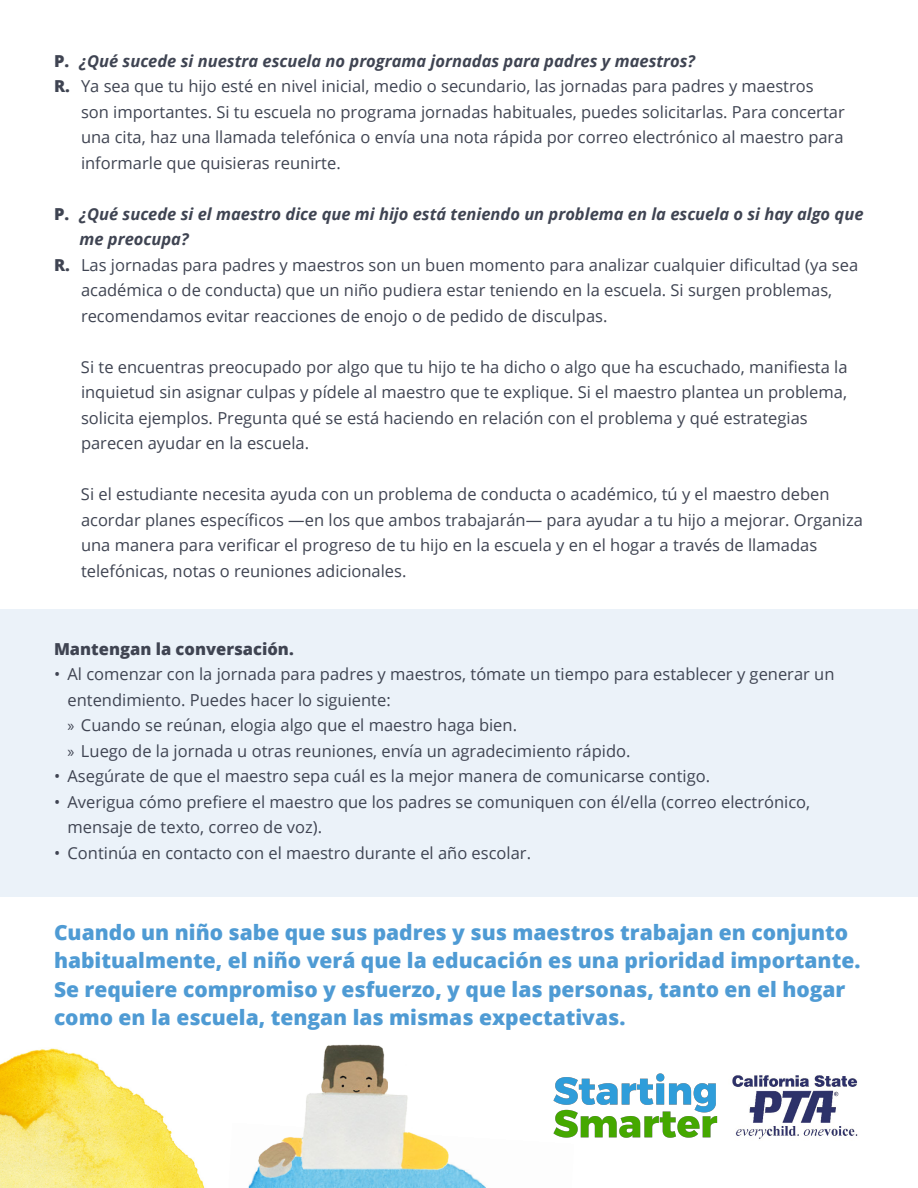
<style>
.page{position:relative;width:918px;height:1188px;background:#fff}
.page>*{position:absolute;margin:0;border:0;box-sizing:border-box;transform-origin:0 0}
.Call_to_action{font:800 21px/28.5px "Open Sans";color:#4f9bd4}
.A{font:16.5px/25.5px "Open Sans";color:#3f4452}
.Q{font:italic 700 16.5px/25.5px "Open Sans";color:#3f4452}
.t1{font:800 16.5px "Open Sans";color:#3f4452}
.s1{font-weight:800;font-style:normal}
.s2{font-weight:800}
.s3{font-family:"Myriad Pro"}
</style>
<div class="page">
<img style="left:465px;top:1132px;width:89px;height:56px">
<img style="left:0;top:1048px;width:205px;height:140px">
<img style="left:248px;top:1044px;width:217px;height:144px">
<div style="left:0;top:609px;width:918px;height:287px;background:#ebf2f9"></div>
<img style="left:554px;top:1073px;width:164px;height:65px">
<img style="left:732px;top:1075px;width:126px;height:64px">
<p class="Q" style="left:54px;top:47px;width:643px"><span class="s1">P.</span> ¿Qué sucede si nuestra escuela no programa jornadas para padres y maestros?</p>
<p class="A" style="left:81px;top:73px;width:765px;text-indent:-27px"><span class="s2">R.</span> Ya sea que tu hijo esté en nivel inicial, medio o secundario, las jornadas para padres y maestros son importantes. Si tu escuela no programa jornadas habituales, puedes solicitarlas. Para concertar una cita, haz una llamada telefónica o envía una nota rápida por correo electrónico al maestro para informarle que quisieras reunirte.</p>
<p class="Q" style="left:80px;top:200px;width:786px;text-indent:-25px"><span class="s1">P.</span> ¿Qué sucede si el maestro dice que mi hijo está teniendo un problema en la escuela o si hay algo que me preocupa?</p>
<p class="A" style="left:81px;top:251px;width:779px;text-indent:-27px"><span class="s2">R.</span> Las jornadas para padres y maestros son un buen momento para analizar cualquier dificultad (ya sea académica o de conducta) que un niño pudiera estar teniendo en la escuela. Si surgen problemas, recomendamos evitar reacciones de enojo o de pedido de disculpas.</p>
<p class="A" style="left:81px;top:353px;width:768px">Si te encuentras preocupado por algo que tu hijo te ha dicho o algo que ha escuchado, manifiesta la inquietud sin asignar culpas y pídele al maestro que te explique. Si el maestro plantea un problema, solicita ejemplos. Pregunta qué se está haciendo en relación con el problema y qué estrategias parecen ayudar en la escuela.</p>
<p class="A" style="left:81px;top:481px;width:783px">Si el estudiante necesita ayuda con un problema de conducta o académico, tú y el maestro deben acordar planes específicos —en los que ambos trabajarán— para ayudar a tu hijo a mejorar. Organiza una manera para verificar el progreso de tu hijo en la escuela y en el hogar a través de llamadas telefónicas, notas o reuniones adicionales.</p>
<p class="t1" style="left:54px;top:636px;width:241px">Mantengan la conversación.</p>
<p class="A" style="left:68px;top:661px;width:769px;text-indent:-14px">• Al comenzar con la jornada para padres y maestros, tómate un tiempo para establecer y generar un entendimiento. Puedes hacer lo siguiente:</p>
<p class="A" style="left:68px;top:712px;width:451px"><span class="s3">»</span> Cuando se reúnan, elogia algo que el maestro haga bien.</p>
<p class="A" style="left:68px;top:737px;width:565px"><span class="s3">»</span> Luego de la jornada u otras reuniones, envía un agradecimiento rápido.</p>
<p class="A" style="left:54px;top:763px;width:658px">• Asegúrate de que el maestro sepa cuál es la mejor manera de comunicarse contigo.</p>
<p class="A" style="left:68px;top:788px;width:744px;text-indent:-14px">• Averigua cómo prefiere el maestro que los padres se comuniquen con él/ella (correo electrónico, mensaje de texto, correo de voz).</p>
<p class="A" style="left:54px;top:839px;width:479px">• Continúa en contacto con el maestro durante el año escolar.</p>
<p class="Call_to_action" style="left:54px;top:917px;width:808px">Cuando un niño sabe que sus padres y sus maestros trabajan en conjunto habitualmente, el niño verá que la educación es una prioridad importante.<br>Se requiere compromiso y esfuerzo, y que las personas, tanto en el hogar como en la escuela, tengan las mismas expectativas.</p>
</div>
